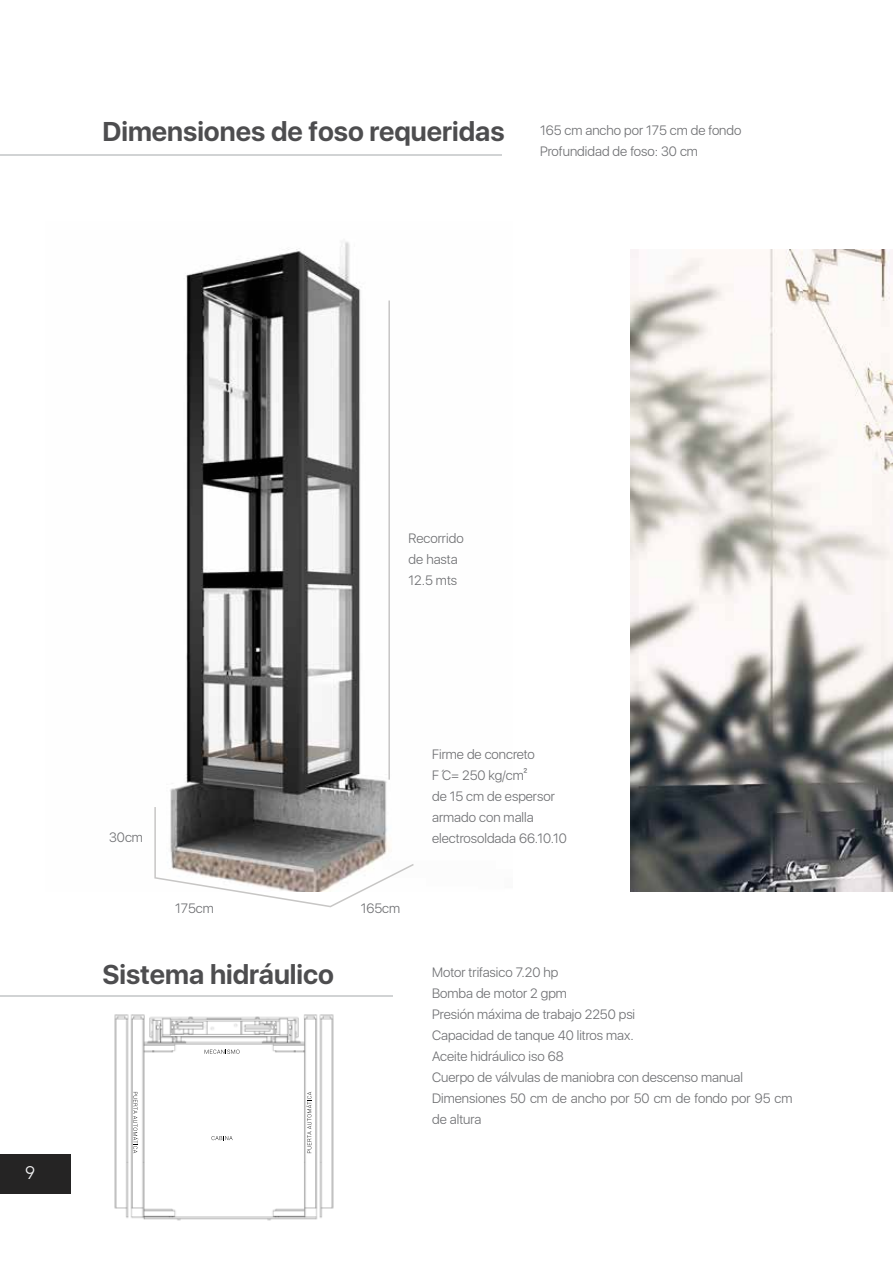
<style>
.page{position:relative;width:893px;height:1263px;background:#fff}
.page>*{position:absolute;margin:0;border:0;box-sizing:border-box;transform-origin:0 0}
.t1{font:700 27px "SFUI Display";color:#4d4d4f}
.t2{font:300 18px "Avenir";color:#f4f4f5}
.t3{font:300 13.5px/21px "SFUI Display";color:#6d6e71}
</style>
<div class="page">
<img style="left:170px;top:241px;width:217px;height:564px">
<div style="left:0;top:1154px;width:71px;height:40px;background:#252424"></div>
<hr style="left:0;top:995px;width:392px;height:1px;background:#d1d3d4">
<hr style="left:0;top:155px;width:502px;height:1px;background:#d1d3d4">
<svg style="left:154px;top:805px;width:260px;height:103px"></svg>
<hr style="left:388px;top:300px;width:2px;height:480px;background:#c7c6c5">
<img style="left:631px;top:250px;width:262px;height:641px">
<img style="left:114px;top:1014px;width:220px;height:207px">
<svg style="left:212px;top:1136px;width:21px;height:4px"></svg>
<svg style="left:133px;top:1092px;width:5px;height:61px"></svg>
<svg style="left:306px;top:1092px;width:5px;height:61px"></svg>
<svg style="left:205px;top:1050px;width:34px;height:4px"></svg>
<h1 class="t1" style="left:102px;top:116px;width:404px">Dimensiones de foso requeridas</h1>
<p class="t3" style="left:540px;top:120px;width:203px">165 cm ancho por 175 cm de fondo<br>Profundidad de foso: 30 cm</p>
<h2 class="t2" style="left:25px;top:1162px;width:11px">9</h2>
<p class="t3" style="left:409px;top:528px;width:57px">Recorrido de hasta<br>12.5 mts</p>
<p class="t3" style="left:109px;top:828px;width:35px">30cm</p>
<p class="t3" style="left:175px;top:898px;width:40px">175cm</p>
<p class="t3" style="left:361px;top:898px;width:41px">165cm</p>
<p class="t3" style="left:432px;top:744px;width:136px">Firme de concreto<br>F ́C= 250 kg/cm²<br>de 15 cm de espersor armado con malla electrosoldada 66.10.10</p>
<h1 class="t1" style="left:102px;top:958px;width:233px">Sistema hidráulico</h1>
<p class="t3" style="left:432px;top:963px;width:362px">Motor trifasico 7.20 hp<br>Bomba de motor 2 gpm<br>Presión máxima de trabajo 2250 psi<br>Capacidad de tanque 40 litros max.<br>Aceite hidráulico iso 68<br>Cuerpo de válvulas de maniobra con descenso manual<br>Dimensiones 50 cm de ancho por 50 cm de fondo por 95 cm de altura</p>
</div>
